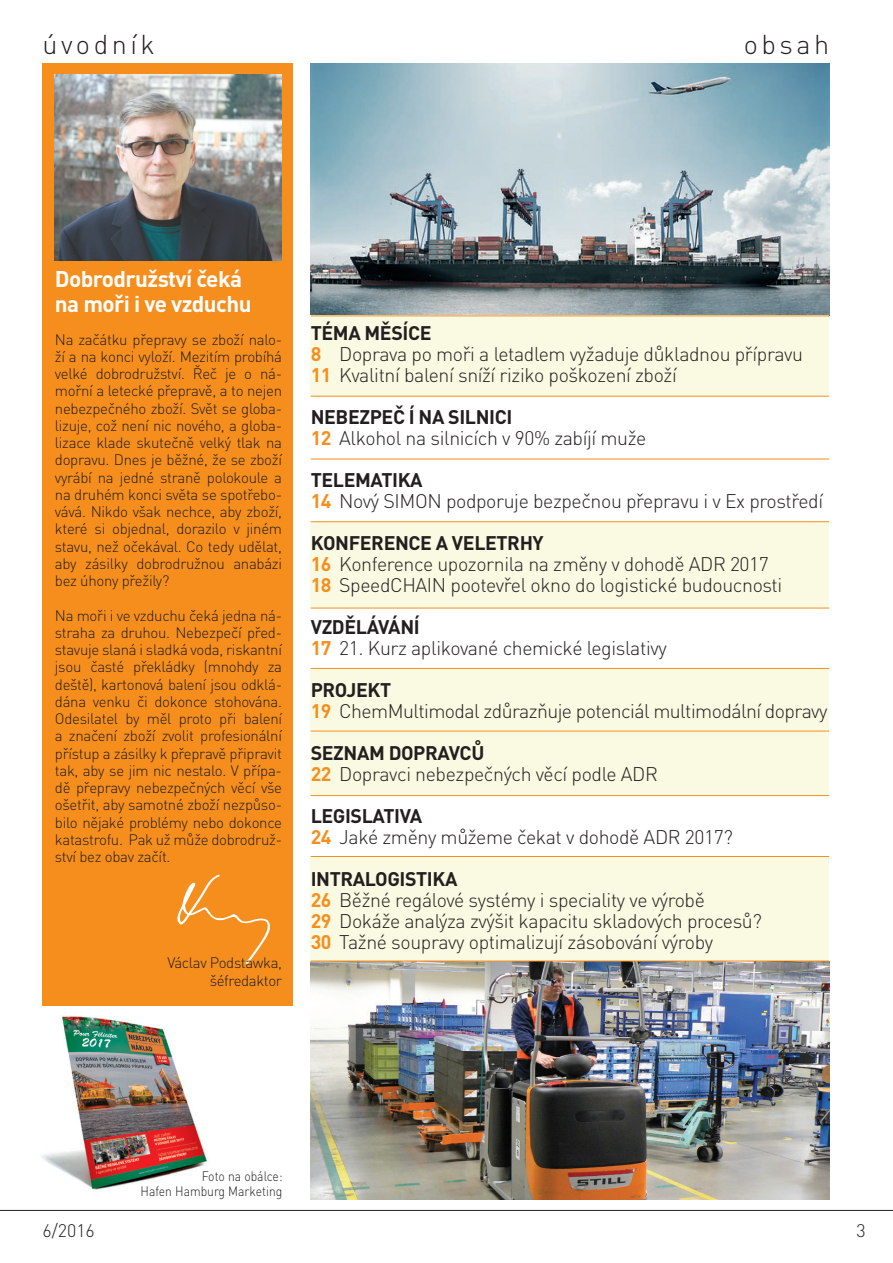
<style>
.page{position:relative;width:893px;height:1263px;background:#fff}
.page>*{position:absolute;margin:0;border:0;box-sizing:border-box;transform-origin:0 0}
.t1{font:300 27px "DIN Pro";letter-spacing:.13em;color:#231f20}
.t2{font:700 22.5px/25.5px "DIN Pro";letter-spacing:-.025em;color:#fff}
.t3{font:300 19.5px/21px "DIN Pro";letter-spacing:-.02em;color:#231f20}
.t4{font:300 18px "DIN Pro";color:#231f20}
.t5{font:300 15px/17.2px "DIN Pro";letter-spacing:-.02em;color:#231f20;text-align:justify}
.t6{font:300 13.5px/15px "DIN Pro";color:#231f20;text-align:right;scale:.9 1}
.s1{font-weight:700}
.s2{font-weight:700;color:#f68e1e}
</style>
<div class="page">
<hr style="left:0;top:1210px;width:893px;height:1px;background:#231f20">
<img style="left:311px;top:64px;width:518px;height:251px">
<div style="left:311px;top:315px;width:518px;height:81px;background:#fafae2"></div>
<div style="left:311px;top:522px;width:518px;height:86px;background:#fafae2"></div>
<div style="left:311px;top:668px;width:518px;height:128px;background:#fafae2"></div>
<div style="left:311px;top:857px;width:518px;height:104px;background:#fafae2"></div>
<img style="left:42px;top:1016px;width:166px;height:174px">
<div style="left:43px;top:63px;width:250px;height:943px;background:#f68e1e"></div>
<img style="left:55px;top:75px;width:227px;height:185px">
<svg style="left:177px;top:874px;width:93px;height:90px"></svg>
<hr style="left:311px;top:315px;width:518px;height:1px;background:#f68e1e">
<hr style="left:311px;top:459px;width:518px;height:1px;background:#f68e1e">
<hr style="left:311px;top:396px;width:518px;height:1px;background:#f68e1e">
<hr style="left:311px;top:668px;width:518px;height:1px;background:#f68e1e">
<hr style="left:311px;top:521px;width:518px;height:1px;background:#f68e1e">
<hr style="left:311px;top:608px;width:518px;height:1px;background:#f68e1e">
<hr style="left:311px;top:795px;width:518px;height:1px;background:#f68e1e">
<hr style="left:311px;top:731px;width:518px;height:1px;background:#f68e1e">
<img style="left:311px;top:962px;width:518px;height:237px">
<hr style="left:311px;top:961px;width:518px;height:1px;background:#f68e1e">
<hr style="left:311px;top:856px;width:518px;height:1px;background:#f68e1e">
<h1 class="t1" style="left:43px;top:25px;width:114px">úvodník</h1>
<h1 class="t1" style="left:744px;top:25px;width:87px">obsah</h1>
<h2 class="t2" style="left:55px;top:265px;width:198px">Dobrodružství čeká na moři i ve vzduchu</h2>
<p class="t5" style="left:55px;top:330px;width:229px">Na začátku přepravy se zboží nalo&shy;ží a na konci vyloží. Mezitím probíhá velké dobrodružství. Řeč je o ná&shy;mořní a letecké přepravě, a to nejen nebezpečného zboží. Svět se globa&shy;lizuje, což není nic nového, a globa&shy;lizace klade skutečně velký tlak na dopravu. Dnes je běžné, že se zboží vyrábí na jedné straně polokoule a na druhém konci světa se spotřebo&shy;vává. Nikdo však nechce, aby zboží, které si objednal, dorazilo v jiném stavu, než očekával. Co tedy udělat, aby zásilky dobrodružnou anabázi bez úhony přežily?</p>
<p class="t5" style="left:55px;top:606px;width:229px">Na moři i ve vzduchu čeká jedna ná&shy;straha za druhou. Nebezpečí před&shy;stavuje slaná i sladká voda, riskantní jsou časté překládky (mnohdy za deště), kartonová balení jsou odklá&shy;dána venku či dokonce stohována.<br>Odesilatel by měl proto při balení a značení zboží zvolit profesionální přístup a zásilky k přepravě připravit tak, aby se jim nic nestalo. V přípa&shy;dě přepravy nebezpečných věcí vše ošetřit, aby samotné zboží nezpůso&shy;bilo nějaké problémy nebo dokonce katastrofu. Pak už může dobrodruž&shy;ství bez obav začít.</p>
<p class="t5" style="left:167px;top:953px;width:116px;line-height:18px;text-align:right">Václav Podstawka, šéfredaktor</p>
<h3 class="t3" style="left:311px;top:322px;width:494px"><span class="s1">TÉMA MĚSÍCE<br></span><span class="s2">8</span> Doprava po moři a letadlem vyžaduje důkladnou přípravu<br><span class="s2">11</span> Kvalitní balení sníží riziko poškození zboží</h3>
<h3 class="t3" style="left:311px;top:406px;width:337px"><span class="s1">NEBEZPEČ Í NA SILNICI<br></span><span class="s2">12</span> Alkohol na silnicích v 90% zabíjí muže</h3>
<h3 class="t3" style="left:311px;top:469px;width:514px"><span class="s1">TELEMATIKA<br></span><span class="s2">14</span> Nový SIMON podporuje bezpečnou přepravu i v Ex prostředí</h3>
<h3 class="t3" style="left:311px;top:532px;width:473px"><span class="s1">KONFERENCE A VELETRHY<br></span><span class="s2">16</span> Konference upozornila na změny v dohodě ADR 2017<br><span class="s2">18</span> SpeedCHAIN pootevřel okno do logistické budoucnosti</h3>
<h3 class="t3" style="left:311px;top:616px;width:357px"><span class="s1">VZDĚLÁVÁNÍ<br></span><span class="s2">17</span> 21. Kurz aplikované chemické legislativy</h3>
<h3 class="t3" style="left:311px;top:679px;width:518px"><span class="s1">PROJEKT<br></span><span class="s2">19</span> ChemMultimodal zdůrazňuje potenciál multimodální dopravy</h3>
<h3 class="t3" style="left:311px;top:742px;width:349px"><span class="s1">SEZNAM DOPRAVCŮ<br></span><span class="s2">22</span> Dopravci nebezpečných věcí podle ADR</h3>
<h3 class="t3" style="left:311px;top:805px;width:424px"><span class="s1">LEGISLATIVA<br></span><span class="s2">24</span> Jaké změny můžeme čekat v dohodě ADR 2017?</h3>
<h3 class="t3" style="left:311px;top:868px;width:453px"><span class="s1">INTRALOGISTIKA<br></span><span class="s2">26</span> Běžné regálové systémy i speciality ve výrobě<br><span class="s2">29</span> Dokáže analýza zvýšit kapacitu skladových procesů?<br><span class="s2">30</span> Tažné soupravy optimalizují zásobování výroby</h3>
<p class="t6" style="left:141px;top:1168px;width:159px">Foto na obálce:<br>Hafen Hamburg Marketing</p>
<p class="t4" style="left:43px;top:1219px;width:54px">6/2016</p>
<p class="t4" style="left:856px;top:1219px;width:11px">3</p>
</div>
